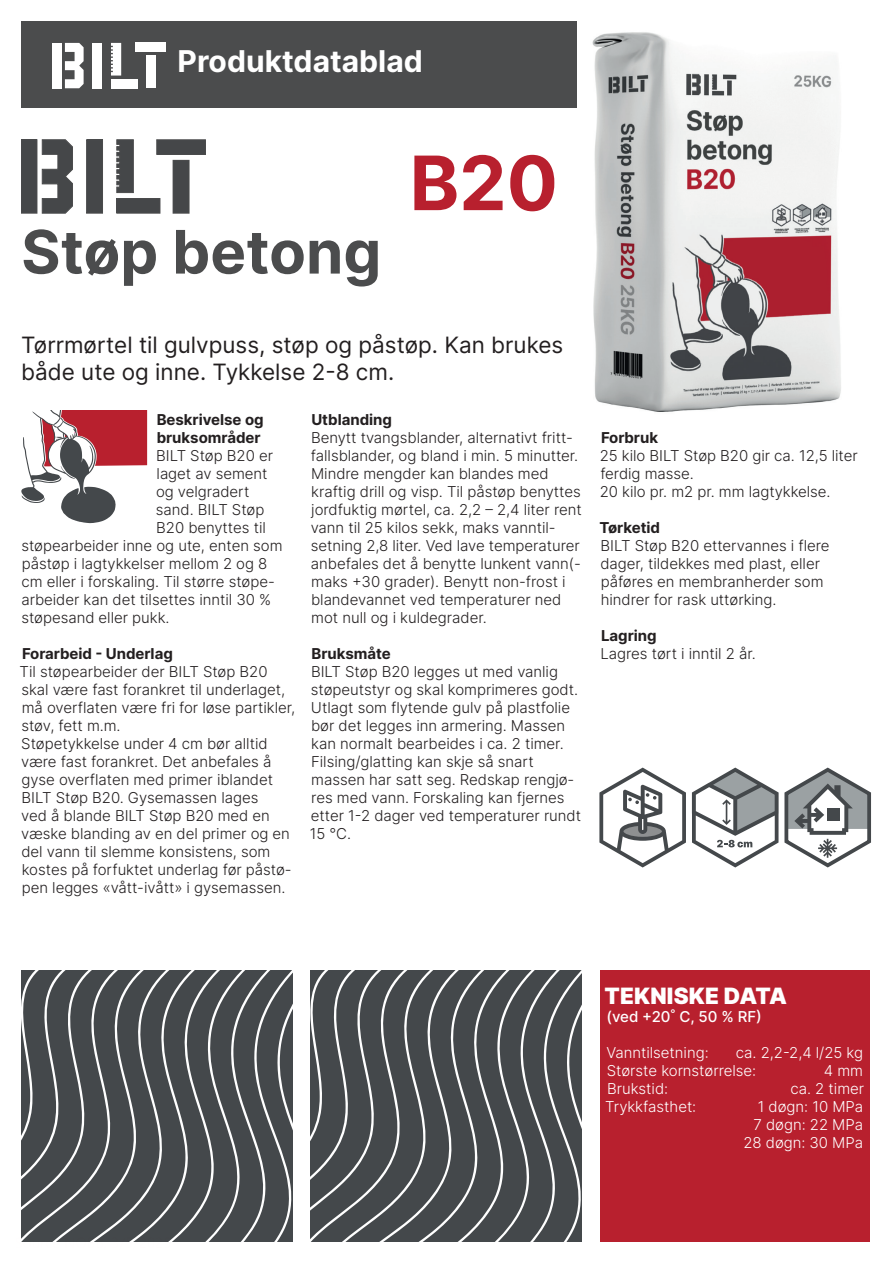
<style>
.page{position:relative;width:893px;height:1263px;background:#fff}
.page>*{position:absolute;margin:0;border:0;box-sizing:border-box;transform-origin:0 0}
.t1{font:700 75px "Inter";color:#b8202e}
.t2{font:700 60px "Inter";color:#4b4c4d}
.t3{font:700 30px "Inter";color:#fff}
.t4{font:22.5px/27px "Inter";color:#231f20}
.t5{font:900 22.5px "Inter";letter-spacing:.01em;color:#fff}
.t6{font:300 15px/18px "Inter";letter-spacing:-.005em;color:#231f20}
.t7{font:300 15px/18px "Inter";letter-spacing:-.005em;color:#fff}
.t8{font:700 15px/18px "Inter";letter-spacing:-.005em;color:#231f20}
.t9{font:500 15px "Inter";letter-spacing:-.005em;color:#fff}
</style>
<div class="page">
<div style="left:21px;top:21px;width:555px;height:87px;background:#4b4c4d"></div>
<img style="left:592px;top:32px;width:249px;height:380px">
<div style="left:87px;top:140px;width:16px;height:73px;background:#454749"></div>
<div style="left:86px;top:140px;width:17px;height:73px;border:1px solid #4b4c4d"></div>
<div style="left:117px;top:199px;width:43px;height:14px;background:#454749"></div>
<div style="left:117px;top:198px;width:43px;height:15px;border:1px solid #4b4c4d"></div>
<svg style="left:116px;top:139px;width:18px;height:54px"></svg>
<div style="left:21px;top:140px;width:16px;height:73px;background:#454749"></div>
<svg style="left:42px;top:139px;width:31px;height:75px"></svg>
<div style="left:157px;top:140px;width:48px;height:14px;background:#454749"></div>
<div style="left:157px;top:140px;width:49px;height:15px;border:1px solid #4b4c4d"></div>
<div style="left:173px;top:160px;width:16px;height:53px;background:#454749"></div>
<svg style="left:599px;top:767px;width:87px;height:100px"></svg>
<svg style="left:692px;top:767px;width:179px;height:100px"></svg>
<svg style="left:21px;top:410px;width:126px;height:113px"></svg>
<div style="left:92px;top:43px;width:10px;height:45px;background:#fff"></div>
<div style="left:111px;top:79px;width:27px;height:9px;background:#fff"></div>
<svg style="left:111px;top:43px;width:10px;height:33px"></svg>
<div style="left:52px;top:43px;width:10px;height:45px;background:#fff"></div>
<svg style="left:65px;top:43px;width:19px;height:45px"></svg>
<div style="left:136px;top:43px;width:30px;height:9px;background:#fff"></div>
<div style="left:146px;top:56px;width:10px;height:32px;background:#fff"></div>
<svg style="left:21px;top:970px;width:272px;height:272px;background:#575a5d"></svg>
<svg style="left:311px;top:970px;width:271px;height:272px;background:#56595c"></svg>
<div style="left:600px;top:970px;width:270px;height:272px;background:#b8202e"></div>
<h3 class="t3" style="left:178px;top:39px;width:247px">Produktdatablad</h3>
<h2 class="t2" style="left:21px;top:208px;width:362px">Støp betong</h2>
<h1 class="t1" style="left:410px;top:128px;width:150px">B20</h1>
<h3 class="t4" style="left:21px;top:330px;width:544px">Tørrmørtel til gulvpuss, støp og påstøp. Kan brukes både ute og inne. Tykkelse 2-8 cm.</h3>
<p class="t8" style="left:157px;top:410px;width:108px">Beskrivelse og bruksområder</p>
<p class="t6" style="left:156px;top:446px;width:118px">BILT Støp B20 er</p>
<p class="t6" style="left:157px;top:464px;width:113px">laget av sement</p>
<p class="t6" style="left:156px;top:482px;width:95px">og velgradert</p>
<p class="t6" style="left:156px;top:500px;width:110px">sand. BILT Støp</p>
<p class="t6" style="left:156px;top:518px;width:111px">B20 benyttes til</p>
<p class="t6" style="left:21px;top:536px;width:263px">støpearbeider inne og ute, enten som</p>
<p class="t6" style="left:22px;top:554px;width:247px">påstøp i lagtykkelser mellom 2 og 8</p>
<p class="t6" style="left:21px;top:572px;width:255px">cm eller i forskaling. Til større støpe-</p>
<p class="t6" style="left:21px;top:590px;width:251px">arbeider kan det tilsettes inntil 30 %</p>
<p class="t6" style="left:21px;top:608px;width:150px">støpesand eller pukk.</p>
<p class="t8" style="left:22px;top:644px;width:152px">Forarbeid - Underlag</p>
<p class="t6" style="left:20px;top:662px;width:277px">Til støpearbeider der BILT Støp B20 skal være fast forankret til underlaget, må overflaten være fri for løse partikler, støv, fett m.m.<br>Støpetykkelse under 4 cm bør alltid være fast forankret. Det anbefales å gyse overflaten med primer iblandet BILT Støp B20. Gysemassen lages<br>ved å blande BILT Støp B20 med en væske blanding av en del primer og en del vann til slemme konsistens, som kostes på forfuktet underlag før påstø&shy;pen legges «vått-ivått» i gysemassen.</p>
<p class="t8" style="left:311px;top:410px;width:82px">Utblanding</p>
<p class="t6" style="left:311px;top:428px;width:273px">Benytt tvangsblander, alternativt fritt&shy;fallsblander, og bland i min. 5 minutter.<br>Mindre mengder kan blandes med kraftig drill og visp. Til påstøp benyttes jordfuktig mørtel, ca. 2,2 – 2,4 liter rent vann til 25 kilos sekk, maks vanntil&shy;setning 2,8 liter. Ved lave temperaturer anbefales det å benytte lunkent vann(- maks +30 grader). Benytt non-frost i blandevannet ved temperaturer ned mot null og i kuldegrader.</p>
<p class="t8" style="left:312px;top:644px;width:81px">Bruksmåte</p>
<p class="t6" style="left:310px;top:662px;width:273px">BILT Støp B20 legges ut med vanlig støpeutstyr og skal komprimeres godt.<br>Utlagt som flytende gulv på plastfolie bør det legges inn armering. Massen kan normalt bearbeides i ca. 2 timer.<br>Filsing/glatting kan skje så snart massen har satt seg. Redskap rengjø&shy;res med vann. Forskaling kan fjernes etter 1-2 dager ved temperaturer rundt 15 °C.</p>
<p class="t8" style="left:601px;top:428px;width:59px">Forbruk</p>
<p class="t6" style="left:600px;top:446px;width:260px">25 kilo BILT Støp B20 gir ca. 12,5 liter ferdig masse.<br>20 kilo pr. m2 pr. mm lagtykkelse.</p>
<p class="t8" style="left:599px;top:518px;width:62px">Tørketid</p>
<p class="t6" style="left:600px;top:536px;width:231px">BILT Støp B20 ettervannes i flere dager, tildekkes med plast, eller påføres en membranherder som hindrer for rask uttørking.</p>
<p class="t8" style="left:601px;top:626px;width:57px">Lagring</p>
<p class="t6" style="left:601px;top:644px;width:157px">Lagres tørt i inntil 2 år.</p>
<h3 class="t5" style="left:604px;top:980px;width:184px">TEKNISKE DATA</h3>
<p class="t9" style="left:606px;top:1006px;width:157px">(ved +20˚ C, 50 % RF)</p>
<p class="t7" style="left:606px;top:1044px;width:104px">Vanntilsetning:</p>
<p class="t7" style="left:607px;top:1044px;width:258px;text-indent:129px">ca. 2,2-2,4 l/25 kg<br>Største kornstørrelse:</p>
<p class="t7" style="left:824px;top:1062px;width:41px">4 mm</p>
<p class="t7" style="left:607px;top:1080px;width:62px">Brukstid:</p>
<p class="t7" style="left:790px;top:1080px;width:75px">ca. 2 timer</p>
<p class="t7" style="left:605px;top:1098px;width:93px">Trykkfasthet:</p>
<p class="t7" style="left:743px;top:1098px;width:121px;text-align:right">1 døgn: 10 MPa<br>7 døgn: 22 MPa<br>28 døgn: 30 MPa</p>
</div>
